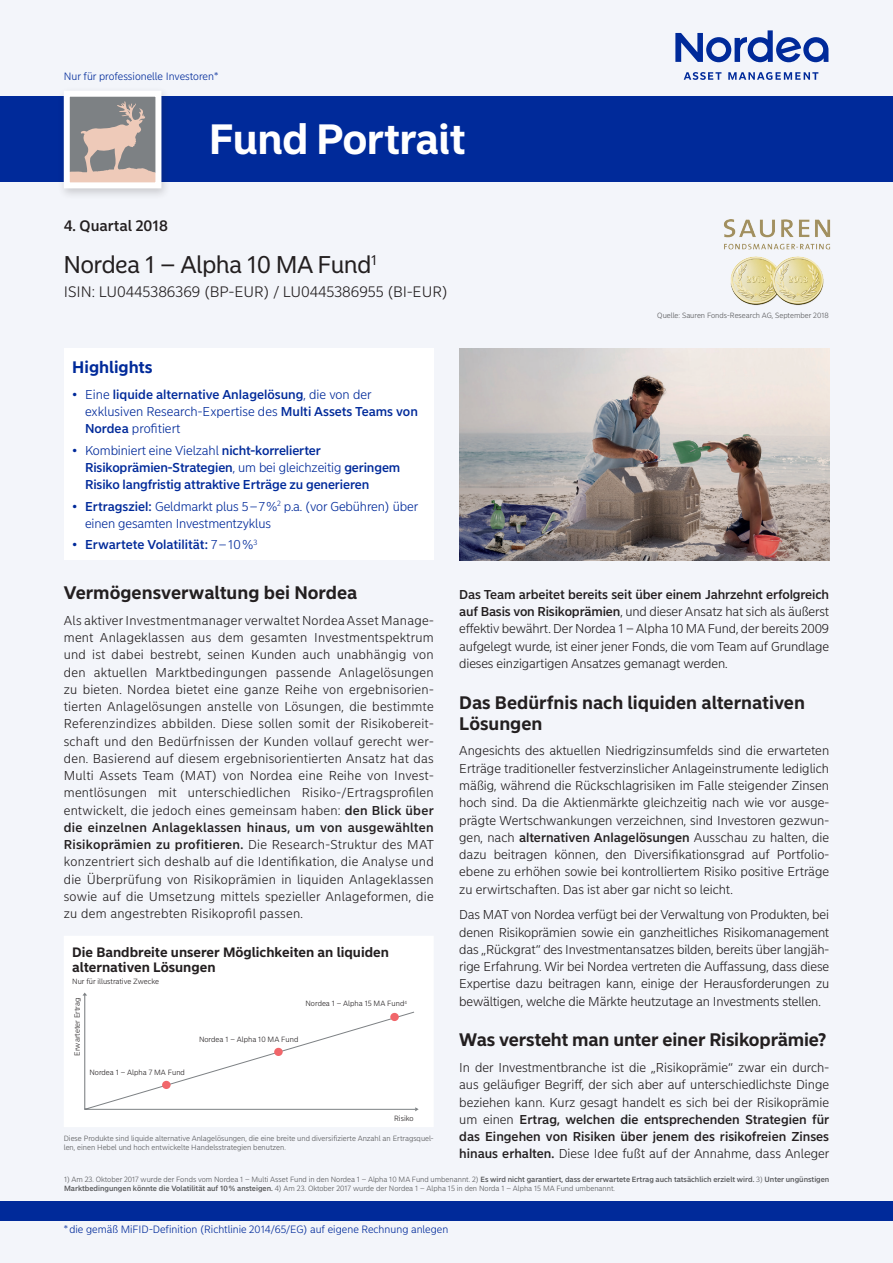
<style>
.page{position:relative;width:893px;height:1263px;background:#f3f5fa}
.page>*{position:absolute;margin:0;border:0;box-sizing:border-box;transform-origin:0 0}
.Fund_Update___Docume{font:700 42px "Nordea Sans Large";color:#fff}
.Fundname{font:24px "Nordea Sans Large";color:#231f20}
.Headlines_Sans_Small{font:700 18px/21px "Nordea Sans Small";color:#231f20}
.t1{font:700 16.5px "Nordea Sans Small";color:#002a9a}
.ISIN_Number{font:300 15px "Nordea Sans Small";color:#231f20}
.DATE{font:500 15px "Nordea Sans Small";color:#231f20}
.Headlines_Sans_Small-2{font:700 13.5px/15px "Nordea Sans Small";color:#231f20}
.body_text_Sans_Small{font:300 12.75px/17.2px "Nordea Sans Small";color:#231f20;text-align:justify}
.Highlight_box_bullet{font:300 12.75px/17.2px "Nordea Sans Small";letter-spacing:-.01em;color:#002a9a}
.Highlight_box_bullet-2{font:500 12.75px/17.2px "Nordea Sans Small";letter-spacing:-.01em;color:#002a9a}
.footer_Institutional{font:300 10.5px "Nordea Sans Small";color:#002a9a}
.footnotes_Sans_Small{font:300 7.5px/9px "Nordea Sans Small";color:#57585a}
.Headlines_Sans_Small-3{font:300 7.5px "Nordea Sans Small";color:#231f20}
.disclaimer_Sans_Smal{font:300 7.5px "Nordea Sans Small";color:#57585a}
.s1{font-weight:500}
.s2{font-weight:300}
</style>
<div class="page">
<div style="left:0;top:97px;width:893px;height:85px;background:#002a9a"></div>
<div style="left:0;top:1201px;width:893px;height:19px;background:#002a9a"></div>
<div style="left:58px;top:86px;width:114px;height:114px;background:#231f20;opacity:.2"></div>
<div style="left:67px;top:94px;width:91px;height:91px;background:#7d8184"></div>
<svg style="left:71px;top:101px;width:83px;height:80px"></svg>
<div style="left:64px;top:91px;width:97px;height:97px;border:6px solid #fff"></div>
<svg style="left:675px;top:30px;width:153px;height:32px"></svg>
<svg style="left:684px;top:72px;width:37px;height:8px"></svg>
<svg style="left:728px;top:72px;width:90px;height:8px"></svg>
<div style="left:64px;top:349px;width:370px;height:211px;background:#fff"></div>
<img style="left:459px;top:349px;width:370px;height:211px">
<div style="left:64px;top:936px;width:369px;height:191px;background:#fff"></div>
<div style="left:80px;top:992px;width:339px;height:119px;background:#fff"></div>
<div style="left:274px;top:1048px;width:9px;height:8px;background:#f1666a;border-radius:50%"></div>
<div style="left:390px;top:1013px;width:9px;height:8px;background:#f1666a;border-radius:50%"></div>
<img style="left:724px;top:220px;width:107px;height:85px">
<p class="footer_Institutional" style="left:64px;top:70px;width:156px">Nur für professionelle Investoren*</p>
<p class="Fund_Update___Docume" style="left:209px;top:114px;width:258px">Fund Portrait</p>
<p class="DATE" style="left:64px;top:217px;width:106px">4. Quartal 2018</p>
<p class="Fundname" style="left:64px;top:251px;width:315px">Nordea 1 – Alpha 10 MA Fund<sup>1</sup></p>
<p class="ISIN_Number" style="left:64px;top:283px;width:386px">ISIN: LU0445386369 (BP-EUR) / LU0445386955 (BI-EUR)</p>
<p class="disclaimer_Sans_Smal" style="left:657px;top:311px;width:173px">Quelle: Sauren Fonds-Research AG, September 2018</p>
<p class="t1" style="left:72px;top:357px;width:82px">Highlights</p>
<p class="Highlight_box_bullet" style="left:85px;top:386px;width:334px;text-indent:-13px">• Eine <span class="s1">liquide alternative Anlagelösung</span>, die von der exklusiven Research-Expertise des <span class="s1">Multi Assets Teams von<br>Nordea</span> profitiert</p>
<p class="Highlight_box_bullet-2" style="left:85px;top:442px;width:317px;text-indent:-13px"><span class="s2">• Kombiniert eine Vielzahl</span> nicht-korrelierter<br>Risikoprämien-Strategien<span class="s2">, um bei gleichzeitig</span> geringem<br>Risiko langfristig attraktive Erträge zu generieren</p>
<p class="Highlight_box_bullet" style="left:85px;top:498px;width:335px;text-indent:-13px">• <span class="s1">Ertragsziel:</span> Geldmarkt plus 5–7%<sup>2</sup> p.a. (vor Gebühren) über einen gesamten Investmentzyklus</p>
<p class="Highlight_box_bullet-2" style="left:72px;top:536px;width:187px"><span class="s2">•</span> Erwartete Volatilität: <span class="s2">7–10%</span><sup>3</sup></p>
<p class="Headlines_Sans_Small" style="left:64px;top:582px;width:295px">Vermögensverwaltung bei Nordea</p>
<p class="body_text_Sans_Small" style="left:64px;top:612px;width:372px">Als aktiver Investmentmanager verwaltet Nordea Asset Manage&shy;ment Anlageklassen aus dem gesamten Investmentspektrum und ist dabei bestrebt, seinen Kunden auch unabhängig von den aktuellen Marktbedingungen passende Anlagelösungen zu bieten. Nordea bietet eine ganze Reihe von ergebnisorien&shy;tierten Anlagelösungen anstelle von Lösungen, die bestimmte Referenzindizes abbilden. Diese sollen somit der Risikobereit&shy;schaft und den Bedürfnissen der Kunden vollauf gerecht wer&shy;den. Basierend auf diesem ergebnisorientierten Ansatz hat das Multi Assets Team (MAT) von Nordea eine Reihe von Invest&shy;mentlösungen mit unterschiedlichen Risiko-/Ertragsprofilen entwickelt, die jedoch eines gemeinsam haben: <span class="s1">den Blick über die einzelnen Anlageklassen hinaus, um von ausgewählten Risikoprämien zu profitieren.</span> Die Research-Struktur des MAT konzentriert sich deshalb auf die Identifikation, die Analyse und die Überprüfung von Risikoprämien in liquiden Anlageklassen sowie auf die Umsetzung mittels spezieller Anlageformen, die zu dem angestrebten Risikoprofil passen.</p>
<p class="Headlines_Sans_Small-2" style="left:72px;top:944px;width:318px">Die Bandbreite unserer Möglichkeiten an liquiden alternativen Lösungen</p>
<p class="Headlines_Sans_Small-3" style="left:72px;top:976px;width:88px">Nur für illustrative Zwecke</p>
<p class="Headlines_Sans_Small-3" style="left:73px;top:1056px;width:59px;rotate:-90deg">Erwarteter Ertrag</p>
<p class="Headlines_Sans_Small-3" style="left:89px;top:1068px;width:97px">Nordea 1 – Alpha 7 MA Fund</p>
<p class="Headlines_Sans_Small-3" style="left:305px;top:999px;width:103px">Nordea 1 – Alpha 15 MA Fund<sup>4</sup></p>
<p class="Headlines_Sans_Small-3" style="left:199px;top:1034px;width:101px">Nordea 1 – Alpha 10 MA Fund</p>
<p class="Headlines_Sans_Small-3" style="left:394px;top:1114px;width:21px">Risiko</p>
<p class="footnotes_Sans_Small" style="left:64px;top:1134px;width:371px">Diese Produkte sind liquide alternative Anlagelösungen, die eine breite und diversifizierte Anzahl an Ertragsquel&shy;len, einen Hebel und hoch entwickelte Handelsstrategien benutzen.</p>
<p class="body_text_Sans_Small" style="left:459px;top:586px;width:371px"><span class="s1">Das Team arbeitet bereits seit über einem Jahrzehnt erfolgreich auf Basis von Risikoprämien</span>, und dieser Ansatz hat sich als äußerst effektiv bewährt. Der Nordea 1 – Alpha 10 MA Fund, der bereits 2009 aufgelegt wurde, ist einer jener Fonds, die vom Team auf Grundlage dieses einzigartigen Ansatzes gemanagt werden.</p>
<p class="Headlines_Sans_Small" style="left:459px;top:692px;width:347px">Das Bedürfnis nach liquiden alternativen<br>Lösungen</p>
<p class="body_text_Sans_Small" style="left:459px;top:742px;width:371px">Angesichts des aktuellen Niedrigzinsumfelds sind die erwarteten Erträge traditioneller festverzinslicher Anlageinstrumente lediglich mäßig, während die Rückschlagrisiken im Falle steigender Zinsen hoch sind. Da die Aktienmärkte gleichzeitig nach wie vor ausge&shy;prägte Wertschwankungen verzeichnen, sind Investoren gezwun&shy;gen, nach <span class="s1">alternativen Anlagelösungen</span> Ausschau zu halten, die dazu beitragen können, den Diversifikationsgrad auf Portfolio&shy;ebene zu erhöhen sowie bei kontrolliertem Risiko positive Erträge zu erwirtschaften. Das ist aber gar nicht so leicht.</p>
<p class="body_text_Sans_Small" style="left:459px;top:906px;width:371px">Das MAT von Nordea verfügt bei der Verwaltung von Produkten, bei denen Risikoprämien sowie ein ganzheitliches Risikomanagement das „Rückgrat“ des Investmentansatzes bilden, bereits über langjäh&shy;rige Erfahrung. Wir bei Nordea vertreten die Auffassung, dass diese Expertise dazu beitragen kann, einige der Herausforderungen zu bewältigen, welche die Märkte heutzutage an Investments stellen.</p>
<p class="Headlines_Sans_Small" style="left:459px;top:1029px;width:369px">Was versteht man unter einer Risikoprämie?</p>
<p class="body_text_Sans_Small" style="left:459px;top:1059px;width:371px">In der Investmentbranche ist die „Risikoprämie“ zwar ein durch&shy;aus geläufiger Begriff, der sich aber auf unterschiedlichste Dinge beziehen kann. Kurz gesagt handelt es sich bei der Risikoprämie um einen <span class="s1">Ertrag, welchen die entsprechenden Strategien für das Eingehen von Risiken über jenem des risikofreien Zinses hinaus erhalten.</span> Diese Idee fußt auf der Annahme, dass Anleger</p>
<p class="footnotes_Sans_Small" style="left:64px;top:1175px;width:767px">1) Am 23. Oktober 2017 wurde der Fonds vom Nordea 1 – Multi Asset Fund in den Nordea 1 – Alpha 10 MA Fund umbenannt. 2) <span class="s1">Es wird nicht garantiert, dass der erwartete Ertrag auch tatsächlich erzielt wird.</span> 3) <span class="s1">Unter ungünstigen<br>Marktbedingungen könnte die Volatilität auf 10% ansteigen.</span> 4) Am 23. Oktober 2017 wurde der Nordea 1 – Alpha 15 in den Norda 1 – Alpha 15 MA Fund umbenannt.</p>
<p class="footer_Institutional" style="left:64px;top:1223px;width:386px">*die gemäß MiFID-Definition (Richtlinie 2014/65/EG) auf eigene Rechnung anlegen</p>
</div>
